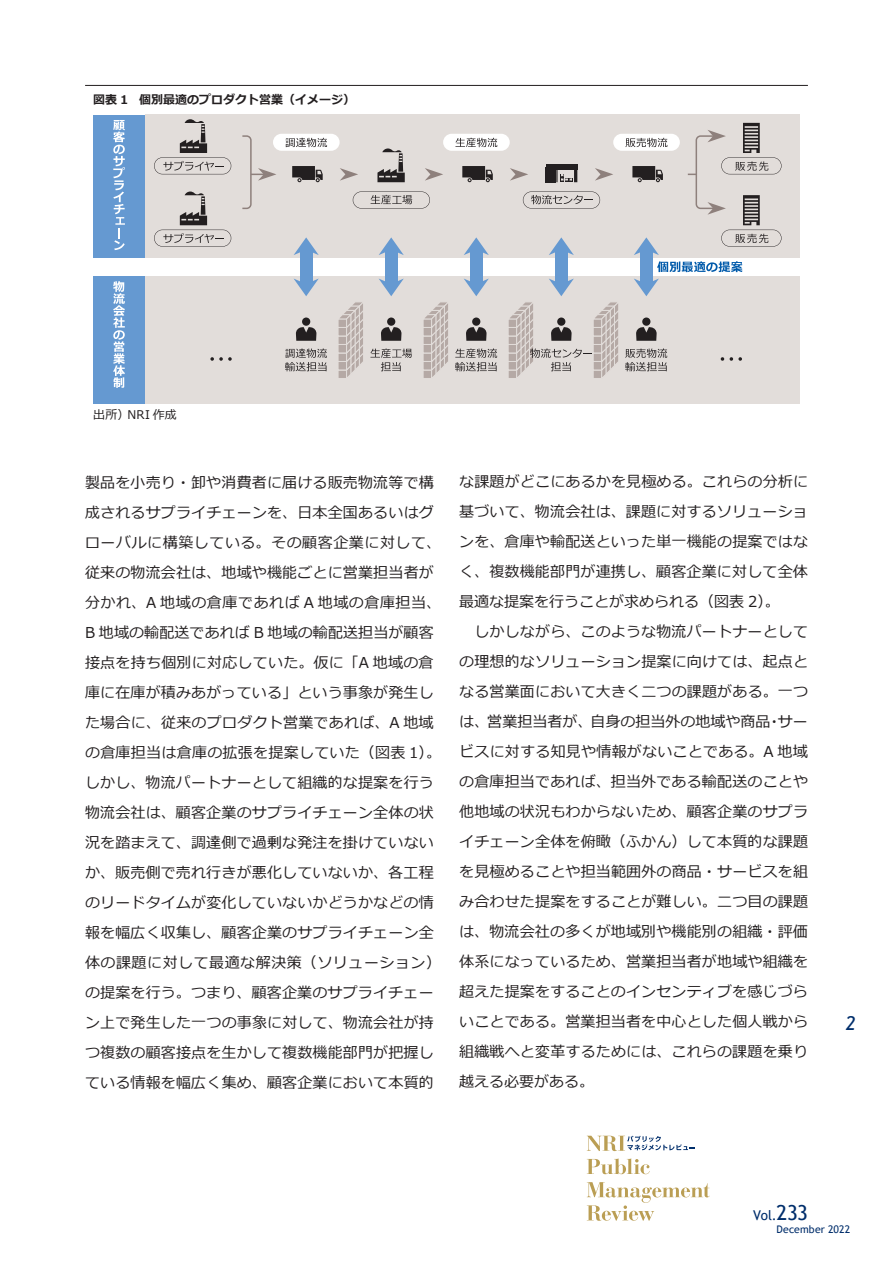
<style>
.page{position:relative;width:893px;height:1263px;background:#fff}
.page>*{position:absolute;margin:0;border:0;box-sizing:border-box;transform-origin:0 0}
.t1{font:italic 19.5px "Trebuchet MS";color:#002e6b}
.t2{font:15px/30px "Meiryo";letter-spacing:.01em;color:#231f20}
.t3{font:13.5px "Trebuchet MS";color:#002e6b}
.t4{font:700 12px "Meiryo";color:#231f20}
.t5{font:12px "Meiryo";letter-spacing:.01em;color:#231f20}
.t6{font:10.5px "Trebuchet MS";letter-spacing:.015em;color:#002e6b}
.s1{font-size:20.7px}
</style>
<div class="page">
<svg style="left:587px;top:1136px;width:108px;height:15px"></svg>
<svg style="left:587px;top:1158px;width:63px;height:16px"></svg>
<svg style="left:587px;top:1182px;width:123px;height:39px"></svg>
<hr style="left:85px;top:85px;width:723px;height:1px;background:#231f20">
<div style="left:145px;top:115px;width:654px;height:142px;background:#e2ddda"></div>
<div style="left:145px;top:276px;width:654px;height:128px;background:#e2ddda"></div>
<div style="left:94px;top:115px;width:51px;height:142px;background:#6599d1"></div>
<svg style="left:113px;top:120px;width:12px;height:130px"></svg>
<svg style="left:210px;top:357px;width:22px;height:4px"></svg>
<svg style="left:721px;top:357px;width:3px;height:4px"></svg>
<svg style="left:730px;top:357px;width:12px;height:4px"></svg>
<div style="left:302px;top:317px;width:8px;height:9px;background:#231f20;border-radius:50%"></div>
<svg style="left:296px;top:327px;width:21px;height:14px"></svg>
<svg style="left:285px;top:348px;width:42px;height:23px"></svg>
<div style="left:94px;top:276px;width:51px;height:128px;background:#6599d1"></div>
<svg style="left:113px;top:281px;width:12px;height:107px"></svg>
<svg style="left:154px;top:119px;width:77px;height:55px"></svg>
<svg style="left:154px;top:192px;width:77px;height:55px"></svg>
<div style="left:470px;top:248px;width:12px;height:37px;background:#6599d1"></div>
<svg style="left:423px;top:279px;width:74px;height:99px"></svg>
<svg style="left:657px;top:261px;width:85px;height:11px"></svg>
<div style="left:300px;top:248px;width:12px;height:37px;background:#6599d1"></div>
<svg style="left:294px;top:279px;width:25px;height:17px"></svg>
<div style="left:385px;top:248px;width:12px;height:37px;background:#6599d1"></div>
<svg style="left:338px;top:279px;width:74px;height:99px"></svg>
<div style="left:555px;top:248px;width:12px;height:37px;background:#6599d1"></div>
<div style="left:640px;top:248px;width:12px;height:37px;background:#6599d1"></div>
<svg style="left:508px;top:279px;width:159px;height:99px"></svg>
<svg style="left:242px;top:123px;width:539px;height:132px"></svg>
<p class="t4" style="left:93px;top:91px;width:264px">図表 1 個別最適のプロダクト営業（イメージ）</p>
<p class="t5" style="left:93px;top:406px;width:85px">出所）NRI 作成</p>
<p class="t2" style="left:85px;top:469px;width:358px">製品を小売り・卸や消費者に届ける販売物流等で構成されるサプライチェーンを、日本全国あるいはグローバルに構築している。その顧客企業に対して、従来の物流会社は、地域や機能ごとに営業担当者が分かれ、A 地域の倉庫であれば A 地域の倉庫担当、<br>B 地域の輸配送であれば B 地域の輸配送担当が顧客接点を持ち個別に対応していた。仮に「A 地域の倉庫に在庫が積みあがっている」という事象が発生した場合に、従来のプロダクト営業であれば、A 地域の倉庫担当は倉庫の拡張を提案していた（図表 1）。しかし、物流パートナーとして組織的な提案を行う物流会社は、顧客企業のサプライチェーン全体の状況を踏まえて、調達側で過剰な発注を掛けていないか、販売側で売れ行きが悪化していないか、各工程のリードタイムが変化していないかどうかなどの情報を幅広く収集し、顧客企業のサプライチェーン全体の課題に対して最適な解決策（ソリューション）の提案を行う。つまり、顧客企業のサプライチェーン上で発生した一つの事象に対して、物流会社が持つ複数の顧客接点を生かして複数機能部門が把握している情報を幅広く集め、顧客企業において本質的</p>
<p class="t2" style="left:459px;top:468px;width:350px">な課題がどこにあるかを見極める。これらの分析に基づいて、物流会社は、課題に対するソリューションを、倉庫や輸配送といった単一機能の提案ではなく、複数機能部門が連携し、顧客企業に対して全体最適な提案を行うことが求められる（図表 2）。<br>　しかしながら、このような物流パートナーとしての理想的なソリューション提案に向けては、起点となる営業面において大きく二つの課題がある。一つは、営業担当者が、自身の担当外の地域や商品・サービスに対する知見や情報がないことである。A 地域の倉庫担当であれば、担当外である輸配送のことや他地域の状況もわからないため、顧客企業のサプライチェーン全体を俯瞰（ふかん）して本質的な課題を見極めることや担当範囲外の商品・サービスを組み合わせた提案をすることが難しい。二つ目の課題は、物流会社の多くが地域別や機能別の組織・評価体系になっているため、営業担当者が地域や組織を超えた提案をすることのインセンティブを感じづらいことである。営業担当者を中心とした個人戦から組織戦へと変革するためには、これらの課題を乗り越える必要がある。</p>
<h1 class="t1" style="left:845px;top:1011px;width:12px">2</h1>
<p class="t3" style="left:753px;top:1207px;width:56px">Vol.<span class="s1">233</span></p>
<p class="t6" style="left:777px;top:1223px;width:75px">December 2022</p>
</div>
